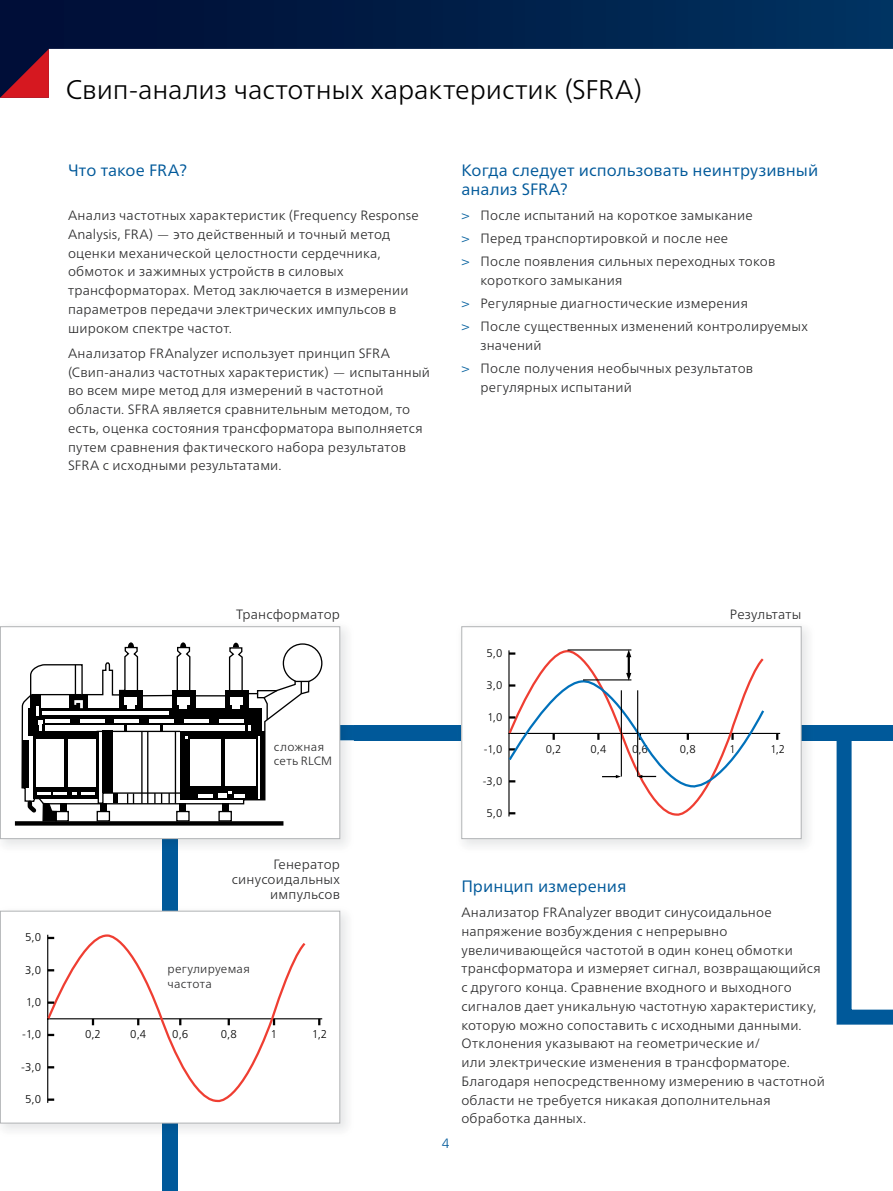
<style>
.page{position:relative;width:893px;height:1191px;background:#fff}
.page>*{position:absolute;margin:0;border:0;box-sizing:border-box;transform-origin:0 0}
.t1{font:300 27px "Frutiger Neue LTW1 G";letter-spacing:-.005em;color:#000}
.t2{font:16.5px/18.8px "Frutiger Neue LTW1 G";letter-spacing:.005em;color:#00599a}
.t3{font:300 13.5px/18.8px "Frutiger Neue LTW1 G";letter-spacing:.015em;color:#282829}
.t4{font:300 13.5px "Frutiger Neue LTW1 G";color:#00599a}
.t5{font:300 12px/14.4px "Frutiger Neue LTW1 G";letter-spacing:.02em;color:#282829}
.t6{font:11.4px "OMICRON";color:#000}
.t7{font:11.25px "OMICRON";color:#000}
.s1{font-size:14.25px;color:#005e9d}
</style>
<div class="page">
<svg style="left:0;top:0;width:893px;height:49px;background:#001e49"></svg>
<svg style="left:0;top:49px;width:49px;height:49px;background:#6a132c"></svg>
<div style="left:163px;top:760px;width:15px;height:431px;background:#00599a"></div>
<div style="left:170px;top:725px;width:723px;height:15px;background:#00599a"></div>
<img style="left:0;top:905px;width:347px;height:232px">
<img style="left:163px;top:905px;width:15px;height:232px">
<div style="left:0;top:911px;width:340px;height:212px;background:#fff"></div>
<hr style="left:47px;top:1018px;width:275px;height:1px;background:#000">
<svg style="left:318px;top:1018px;width:2px;height:7px"></svg>
<svg style="left:47px;top:934px;width:261px;height:169px"></svg>
<svg style="left:48px;top:1098px;width:6px;height:2px"></svg>
<svg style="left:48px;top:1066px;width:6px;height:2px"></svg>
<svg style="left:48px;top:1033px;width:6px;height:3px"></svg>
<svg style="left:48px;top:1001px;width:6px;height:2px"></svg>
<svg style="left:48px;top:969px;width:6px;height:2px"></svg>
<svg style="left:48px;top:936px;width:6px;height:3px"></svg>
<div style="left:0;top:910px;width:340px;height:213px;border:1px solid #b1b3b5"></div>
<img style="left:0;top:626px;width:354px;height:226px">
<img style="left:163px;top:839px;width:15px;height:13px">
<img style="left:340px;top:725px;width:14px;height:15px">
<div style="left:0;top:626px;width:340px;height:212px;background:#fff"></div>
<svg style="left:21px;top:643px;width:302px;height:162px"></svg>
<div style="left:120px;top:690px;width:23px;height:18px;background:#000"></div>
<div style="left:30px;top:694px;width:11px;height:14px;background:#000"></div>
<div style="left:69px;top:694px;width:19px;height:14px;background:#000"></div>
<div style="left:180px;top:731px;width:84px;height:68px;background:#000"></div>
<div style="left:97px;top:811px;width:13px;height:10px;background:#fff;border:1px solid #000"></div>
<div style="left:176px;top:811px;width:14px;height:10px;background:#fff;border:1px solid #000"></div>
<div style="left:218px;top:811px;width:14px;height:10px;border:1px solid #000"></div>
<svg style="left:67px;top:811px;width:2px;height:10px"></svg>
<svg style="left:15px;top:821px;width:268px;height:4px"></svg>
<div style="left:101px;top:803px;width:6px;height:8px;background:#000"></div>
<div style="left:180px;top:803px;width:6px;height:8px;background:#000"></div>
<div style="left:222px;top:803px;width:6px;height:8px;background:#000"></div>
<svg style="left:128px;top:642px;width:6px;height:5px"></svg>
<svg style="left:180px;top:642px;width:6px;height:5px"></svg>
<svg style="left:233px;top:642px;width:6px;height:5px"></svg>
<hr style="left:75px;top:665px;width:1px;height:30px;background:#000">
<hr style="left:31px;top:694px;width:51px;height:1px;background:#000">
<div style="left:34px;top:730px;width:65px;height:68px;background:#000"></div>
<div style="left:37px;top:739px;width:27px;height:47px;background:#fff"></div>
<div style="left:68px;top:739px;width:27px;height:47px;background:#fff"></div>
<svg style="left:25px;top:792px;width:42px;height:30px"></svg>
<div style="left:191px;top:739px;width:30px;height:46px;background:#fff"></div>
<div style="left:225px;top:739px;width:31px;height:46px;background:#fff"></div>
<hr style="left:198px;top:794px;width:14px;height:3px;background:#fff">
<svg style="left:218px;top:791px;width:27px;height:6px"></svg>
<hr style="left:258px;top:736px;width:2px;height:63px;background:#fff">
<div style="left:102px;top:730px;width:11px;height:62px;background:#000"></div>
<hr style="left:97px;top:730px;width:83px;height:2px;background:#000">
<hr style="left:141px;top:732px;width:2px;height:71px;background:#000">
<hr style="left:147px;top:732px;width:1px;height:71px;background:#000">
<hr style="left:175px;top:732px;width:1px;height:71px;background:#000">
<svg style="left:73px;top:791px;width:108px;height:13px"></svg>
<div style="left:113px;top:793px;width:5px;height:10px;background:#000"></div>
<div style="left:28px;top:708px;width:234px;height:17px;background:#000"></div>
<hr style="left:42px;top:711px;width:126px;height:4px;background:#fff">
<hr style="left:45px;top:719px;width:24px;height:3px;background:#fff">
<hr style="left:80px;top:719px;width:24px;height:3px;background:#fff">
<hr style="left:114px;top:719px;width:24px;height:3px;background:#fff">
<hr style="left:150px;top:719px;width:24px;height:3px;background:#fff">
<hr style="left:184px;top:719px;width:25px;height:3px;background:#fff">
<hr style="left:219px;top:719px;width:25px;height:3px;background:#fff">
<hr style="left:38px;top:720px;width:4px;height:10px;background:#fff">
<svg style="left:36px;top:706px;width:3px;height:9px"></svg>
<div style="left:28px;top:725px;width:10px;height:10px;background:#000"></div>
<svg style="left:124px;top:725px;width:3px;height:5px"></svg>
<svg style="left:153px;top:725px;width:35px;height:55px"></svg>
<svg style="left:245px;top:725px;width:3px;height:6px"></svg>
<div style="left:252px;top:724px;width:10px;height:7px;background:#000"></div>
<div style="left:23px;top:740px;width:6px;height:47px;background:#000"></div>
<svg style="left:74px;top:700px;width:9px;height:8px"></svg>
<div style="left:124px;top:697px;width:13px;height:8px;background:#fff"></div>
<svg style="left:127px;top:705px;width:8px;height:3px"></svg>
<div style="left:172px;top:690px;width:23px;height:18px;background:#000"></div>
<div style="left:177px;top:697px;width:13px;height:8px;background:#fff"></div>
<svg style="left:180px;top:705px;width:7px;height:3px"></svg>
<div style="left:225px;top:690px;width:24px;height:18px;background:#000"></div>
<div style="left:230px;top:697px;width:13px;height:8px;background:#fff"></div>
<svg style="left:233px;top:705px;width:7px;height:3px"></svg>
<svg style="left:295px;top:681px;width:14px;height:12px"></svg>
<svg style="left:256px;top:688px;width:23px;height:33px"></svg>
<div style="left:0;top:626px;width:340px;height:213px;border:1px solid #b1b3b5"></div>
<img style="left:456px;top:626px;width:359px;height:220px">
<img style="left:456px;top:725px;width:359px;height:15px">
<div style="left:462px;top:626px;width:339px;height:212px;background:#fff"></div>
<hr style="left:509px;top:733px;width:271px;height:1px;background:#000">
<svg style="left:776px;top:734px;width:2px;height:6px"></svg>
<svg style="left:508px;top:790px;width:198px;height:27px"></svg>
<svg style="left:509px;top:812px;width:6px;height:2px"></svg>
<svg style="left:508px;top:649px;width:258px;height:141px"></svg>
<div style="left:461px;top:626px;width:340px;height:213px;border:1px solid #b1b3b5"></div>
<svg style="left:829px;top:740px;width:64px;height:285px"></svg>
<h1 class="t1" style="left:66px;top:73px;width:578px">Свип-анализ частотных характеристик (SFRA)</h1>
<p class="t2" style="left:68px;top:161px;width:121px">Что такое FRA?</p>
<p class="t3" style="left:68px;top:206px;width:352px">Анализ частотных характеристик (Frequency Response Analysis, FRA) — это действенный и точный метод оценки механической целостности сердечника, обмоток и зажимных устройств в силовых трансформаторах. Метод заключается в измерении параметров передачи электрических импульсов в широком спектре частот.</p>
<p class="t3" style="left:68px;top:344px;width:363px">Анализатор FRAnalyzer использует принцип SFRA (Свип-анализ частотных характеристик) — испытанный во всем мире метод для измерений в частотной области. SFRA является сравнительным методом, то есть, оценка состояния трансформатора выполняется путем сравнения фактического набора результатов SFRA с исходными результатами.</p>
<p class="t2" style="left:461px;top:161px;width:358px">Когда следует использовать неинтрузивный анализ SFRA?</p>
<p class="t3" style="left:461px;top:204px;width:316px;line-height:23px"><span class="s1">&gt;</span> После испытаний на короткое замыкание<br><span class="s1">&gt;</span> Перед транспортировкой и после нее<br><span class="s1">&gt;</span> После появления сильных переходных токов</p>
<p class="t3" style="left:461px;top:269px;width:348px;line-height:23px;text-indent:19px">короткого замыкания<br><span class="s1">&gt;</span> Регулярные диагностические измерения<br><span class="s1">&gt;</span> После существенных изменений контролируемых</p>
<p class="t3" style="left:461px;top:333px;width:293px;line-height:23px;text-indent:19px">значений<br><span class="s1">&gt;</span> После получения необычных результатов</p>
<p class="t3" style="left:480px;top:377px;width:153px">регулярных испытаний</p>
<p class="t6" style="left:25px;top:930px;width:17px">5,0</p>
<p class="t6" style="left:25px;top:962px;width:17px">3,0</p>
<p class="t6" style="left:26px;top:995px;width:17px">1,0</p>
<p class="t6" style="left:22px;top:1027px;width:20px">-1,0</p>
<p class="t6" style="left:21px;top:1059px;width:21px">-3,0</p>
<p class="t6" style="left:25px;top:1092px;width:17px">5,0</p>
<p class="t3" style="left:236px;top:605px;width:105px">Трансформатор</p>
<p class="t3" style="left:730px;top:605px;width:73px">Результаты</p>
<p class="t7" style="left:487px;top:646px;width:17px">5,0</p>
<p class="t7" style="left:487px;top:678px;width:17px">3,0</p>
<p class="t7" style="left:488px;top:710px;width:16px">1,0</p>
<p class="t7" style="left:484px;top:742px;width:20px">-1,0</p>
<p class="t7" style="left:483px;top:774px;width:21px">-3,0</p>
<p class="t7" style="left:487px;top:806px;width:17px">5,0</p>
<p class="t5" style="left:274px;top:739px;width:52px">сложная</p>
<p class="t7" style="left:546px;top:742px;width:17px">0,2</p>
<p class="t7" style="left:590px;top:742px;width:17px">0,4</p>
<p class="t7" style="left:632px;top:742px;width:17px">0,6</p>
<p class="t7" style="left:680px;top:742px;width:17px">0,8</p>
<p class="t7" style="left:729px;top:742px;width:8px">1</p>
<p class="t7" style="left:770px;top:742px;width:16px">1,2</p>
<p class="t5" style="left:274px;top:753px;width:60px">сеть RLCM</p>
<p class="t3" style="left:232px;top:857px;width:110px;line-height:15px;text-align:right">Генератор синусоидальных импульсов</p>
<p class="t5" style="left:168px;top:961px;width:84px">регулируемая частота</p>
<p class="t6" style="left:85px;top:1027px;width:17px">0,2</p>
<p class="t6" style="left:130px;top:1027px;width:17px">0,4</p>
<p class="t6" style="left:172px;top:1027px;width:17px">0,6</p>
<p class="t6" style="left:221px;top:1027px;width:17px">0,8</p>
<p class="t6" style="left:271px;top:1027px;width:8px">1</p>
<p class="t6" style="left:312px;top:1027px;width:17px">1,2</p>
<p class="t4" style="left:442px;top:1135px;width:9px">4</p>
<p class="t2" style="left:461px;top:876px;width:167px">Принцип измерения</p>
<p class="t3" style="left:461px;top:903px;width:365px">Анализатор FRAnalyzer вводит синусоидальное напряжение возбуждения с непрерывно увеличивающейся частотой в один конец обмотки трансформатора и измеряет сигнал, возвращающийся с другого конца. Сравнение входного и выходного сигналов дает уникальную частотную характеристику, которую можно сопоставить с исходными данными.<br>Отклонения указывают на геометрические и/<br>или электрические изменения в трансформаторе.<br>Благодаря непосредственному измерению в частотной области не требуется никакая дополнительная обработка данных.</p>
</div>
